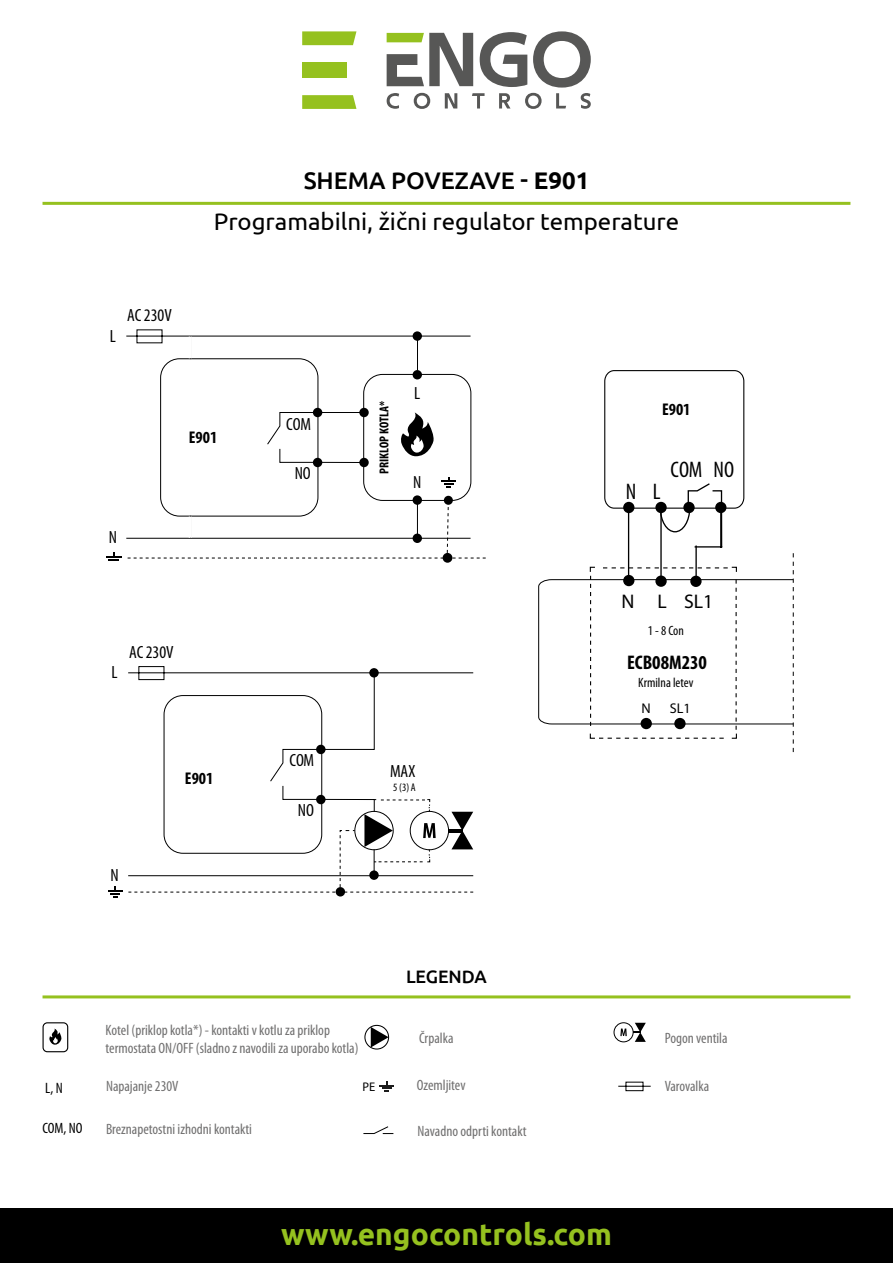
<style>
.page{position:relative;width:893px;height:1263px;background:#fff}
.page>*{position:absolute;margin:0;border:0;box-sizing:border-box;transform-origin:0 0}
.t1{font:700 30px "Ubuntu";color:#95c11f}
.t2{font:24px "Ubuntu";color:#000}
.t3{font:500 24px "Ubuntu";color:#000}
.t4{font:condensed 22.65px "Myriad Pro";color:#000}
.t5{font:700 condensed 19.8px "Myriad Pro";color:#000}
.t6{font:19.8px "Myriad Pro";color:#000}
.t7{font:500 18px "Ubuntu";color:#000}
.t8{font:condensed 17.7px/15.5px "Myriad Pro";color:#000;text-align:center}
.t9{font:700 condensed 16.95px "Myriad Pro";color:#000}
.t10{font:condensed 15px/18px "Myriad Pro";color:#706f6f}
.t11{font:condensed 15px "Myriad Pro";color:#000}
.t12{font:14.1px "Myriad Pro";color:#000}
.t13{font:condensed 13.5px "Myriad Pro";color:#000}
.t14{font:700 condensed 13.05px "Myriad Pro";color:#000}
.t15{font:12.6px "Myriad Pro";color:#000}
.t16{font:condensed 11.25px "Myriad Pro";color:#000}
.s1{font-weight:700}
</style>
<div class="page">
<svg style="left:387px;top:31px;width:204px;height:78px"></svg>
<svg style="left:302px;top:31px;width:54px;height:14px"></svg>
<svg style="left:302px;top:95px;width:54px;height:14px"></svg>
<div style="left:302px;top:62px;width:45px;height:16px;background:#95c11f"></div>
<div style="left:0;top:1209px;width:893px;height:54px;background:#000"></div>
<hr style="left:43px;top:202px;width:807px;height:3px;background:#95c11f">
<hr style="left:43px;top:995px;width:807px;height:3px;background:#95c11f">
<svg style="left:618px;top:1081px;width:33px;height:10px"></svg>
<svg style="left:363px;top:1126px;width:31px;height:8px"></svg>
<svg style="left:49px;top:1028px;width:13px;height:17px"></svg>
<div style="left:43px;top:1022px;width:25px;height:30px;border:1px solid #000;border-radius:4px"></div>
<svg style="left:379px;top:1081px;width:15px;height:11px"></svg>
<div style="left:364px;top:1025px;width:25px;height:24px;border:1px solid #000;border-radius:50%"></div>
<svg style="left:371px;top:1027px;width:18px;height:20px"></svg>
<div style="left:614px;top:1022px;width:20px;height:20px;border:1px solid #000;border-radius:50%"></div>
<svg style="left:620px;top:1028px;width:7px;height:8px"></svg>
<svg style="left:633px;top:1023px;width:13px;height:19px"></svg>
<svg style="left:126px;top:329px;width:345px;height:14px"></svg>
<div style="left:363px;top:374px;width:108px;height:127px;border:1px solid #000;border-radius:19px"></div>
<svg style="left:418px;top:415px;width:16px;height:41px"></svg>
<hr style="left:126px;top:538px;width:345px;height:1px;background:#000">
<div style="left:413px;top:370px;width:9px;height:9px;background:#000;border-radius:50%"></div>
<div style="left:413px;top:331px;width:9px;height:10px;background:#000;border-radius:50%"></div>
<div style="left:413px;top:495px;width:9px;height:10px;background:#000;border-radius:50%"></div>
<svg style="left:190px;top:335px;width:228px;height:165px"></svg>
<svg style="left:108px;top:666px;width:366px;height:231px"></svg>
<hr style="left:189px;top:337px;width:3px;height:21px;background:#fff">
<div style="left:189px;top:430px;width:28px;height:13px;background:#fff"></div>
<div style="left:185px;top:771px;width:28px;height:13px;background:#fff"></div>
<div style="left:381px;top:778px;width:46px;height:19px;background:#fff"></div>
<div style="left:443px;top:553px;width:9px;height:10px;background:#000;border-radius:50%"></div>
<svg style="left:128px;top:500px;width:358px;height:59px"></svg>
<svg style="left:106px;top:552px;width:15px;height:9px"></svg>
<div style="left:444px;top:496px;width:9px;height:9px;background:#000;border-radius:50%"></div>
<svg style="left:441px;top:477px;width:15px;height:10px"></svg>
<div style="left:604px;top:370px;width:140px;height:139px;border:1px solid #000;border-radius:10px"></div>
<svg style="left:538px;top:482px;width:256px;height:270px"></svg>
<h2 class="t3" style="left:304px;top:166px;width:287px">SHEMA POVEZAVE - <span class="s1">E901</span></h2>
<h2 class="t2" style="left:214px;top:207px;width:467px">Programabilni, žični regulator temperature</h2>
<p class="t8" style="left:110px;top:328px;width:8px">L</p>
<p class="t8" style="left:127px;top:308px;width:46px">AC 230V</p>
<p class="t8" style="left:109px;top:530px;width:10px">N</p>
<p class="t9" style="left:189px;top:426px;width:30px">E901</p>
<p class="t8" style="left:112px;top:664px;width:8px">L</p>
<p class="t8" style="left:129px;top:644px;width:46px">AC 230V</p>
<p class="t8" style="left:111px;top:867px;width:10px">N</p>
<p class="t9" style="left:185px;top:768px;width:30px">E901</p>
<p class="t8" style="left:286px;top:416px;width:26px">COM</p>
<p class="t8" style="left:295px;top:465px;width:18px">NO</p>
<p class="t14" style="left:376px;top:474px;width:75px;rotate:-90deg">PRIKLOP KOTLA*</p>
<p class="t8" style="left:414px;top:385px;width:8px">L</p>
<p class="t8" style="left:413px;top:474px;width:10px">N</p>
<p class="t8" style="left:289px;top:752px;width:26px">COM</p>
<p class="t8" style="left:298px;top:802px;width:18px">NO</p>
<p class="t8" style="left:383px;top:763px;width:44px">MAX<br>16 (5) A</p>
<p class="t16" style="left:393px;top:781px;width:24px">5 (3) A</p>
<p class="t9" style="left:662px;top:399px;width:30px">E901</p>
<h3 class="t4" style="left:626px;top:478px;width:36px">N L</h3>
<h3 class="t4" style="left:671px;top:456px;width:65px">COM NO</h3>
<h3 class="t6" style="left:621px;top:589px;width:93px">N L SL1</h3>
<p class="t13" style="left:648px;top:623px;width:37px">1 - 8 Con</p>
<h3 class="t5" style="left:627px;top:650px;width:81px">ECB08M230</h3>
<p class="t12" style="left:641px;top:700px;width:11px">N</p>
<p class="t12" style="left:670px;top:700px;width:22px">SL1</p>
<p class="t13" style="left:638px;top:674px;width:57px">Krmilna letev</p>
<p class="t11" style="left:45px;top:1079px;width:19px">L, N</p>
<p class="t11" style="left:43px;top:1119px;width:41px">COM, NO</p>
<p class="t7" style="left:406px;top:965px;width:82px">LEGENDA</p>
<p class="t10" style="left:106px;top:1020px;width:255px">Kotel (priklop kotla*) - kontakti v kotlu za priklop termostata ON/OFF (sladno z navodili za uporabo kotla)</p>
<p class="t10" style="left:106px;top:1077px;width:74px">Napajanje 230V</p>
<p class="t10" style="left:106px;top:1120px;width:148px">Breznapetostni izhodni kontakti</p>
<p class="t10" style="left:419px;top:1029px;width:36px">Črpalka</p>
<p class="t15" style="left:362px;top:1079px;width:14px">PE</p>
<p class="t10" style="left:417px;top:1076px;width:50px">Ozemljitev</p>
<p class="t10" style="left:418px;top:1121px;width:110px">Navadno odprti kontakt</p>
<h1 class="t1" style="left:281px;top:1216px;width:332px">www.engocontrols.com</h1>
<p class="t10" style="left:665px;top:1029px;width:64px">Pogon ventila</p>
<p class="t10" style="left:665px;top:1077px;width:46px">Varovalka</p>
</div>
